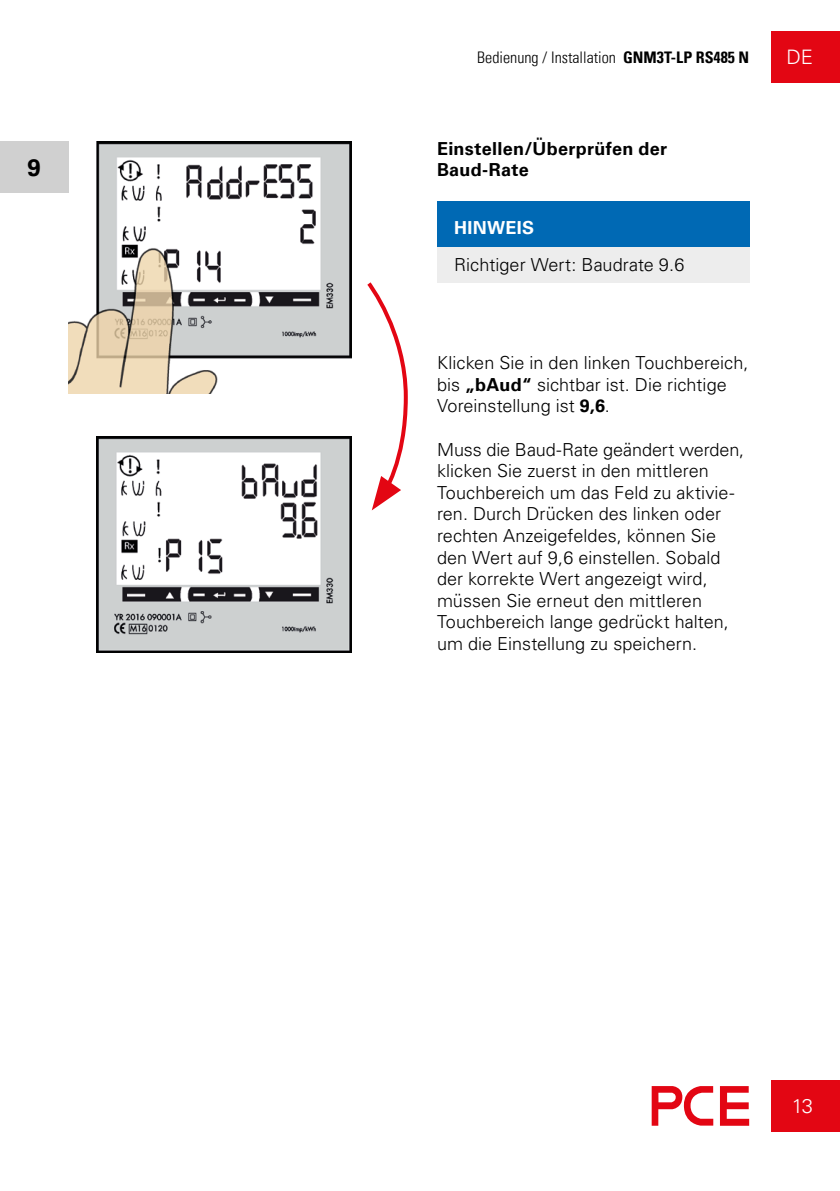
<style>
.page{position:relative;width:840px;height:1191px;background:#fff}
.page>*{position:absolute;margin:0;border:0;box-sizing:border-box;transform-origin:0 0}
.t1{font:700 24px "Univers LT Pro 65";color:#000}
.t2{font:300 20px "Univers LT Pro 45";color:#fff}
.t3{font:300 18px/21.6px "Univers LT Pro 45";color:#000}
.t4{font:700 18px/21.6px "Univers LT Pro 65";letter-spacing:.02em;color:#000}
.t5{font:700 18px "Univers LT Pro 65";letter-spacing:.02em;color:#fff}
.t6{font:300 condensed 16px "Univers LT Pro";color:#000}
.s1{font-weight:700}
.s2{font-family:"Univers LT Pro 65";font-weight:700}
</style>
<div class="page">
<div style="left:771px;top:31px;width:68px;height:51px;background:#e30613"></div>
<div style="left:771px;top:1080px;width:68px;height:51px;background:#e30613"></div>
<svg style="left:651px;top:1086px;width:97px;height:39px"></svg>
<img style="left:68px;top:142px;width:283px;height:251px">
<img style="left:96px;top:437px;width:255px;height:215px">
<div style="left:0;top:142px;width:68px;height:51px;background:#d0d0d0"></div>
<div style="left:437px;top:202px;width:311px;height:45px;background:#0069b4"></div>
<div style="left:437px;top:247px;width:311px;height:36px;background:#ededed"></div>
<svg style="left:367px;top:282px;width:41px;height:228px"></svg>
<h1 class="t1" style="left:27px;top:151px;width:15px">9</h1>
<p class="t6" style="left:477px;top:46px;width:273px">Bedienung / Installation <span class="s1">GNM3T-LP RS485 N</span></p>
<p class="t4" style="left:437px;top:137px;width:231px">Einstellen/Überprüfen der<br>Baud-Rate</p>
<p class="t5" style="left:454px;top:215px;width:82px">HINWEIS</p>
<p class="t3" style="left:454px;top:254px;width:232px">Richtiger Wert: Baudrate 9.6</p>
<p class="t3" style="left:437px;top:351px;width:313px">Klicken Sie in den linken Touchbereich, bis <span class="s2">„bAud“</span> sichtbar ist. Die richtige<br>Voreinstellung ist <span class="s2">9,6</span>.</p>
<p class="t3" style="left:437px;top:438px;width:308px">Muss die Baud-Rate geändert werden, klicken Sie zuerst in den mittleren Touchbereich um das Feld zu aktivie&shy;ren. Durch Drücken des linken oder rechten Anzeigefeldes, können Sie den Wert auf 9,6 einstellen. Sobald der korrekte Wert angezeigt wird, müssen Sie erneut den mittleren Touchbereich lange gedrückt halten, um die Einstellung zu speichern.</p>
<p class="t2" style="left:785px;top:44px;width:28px">DE</p>
<p class="t2" style="left:791px;top:1093px;width:23px">13</p>
</div>
